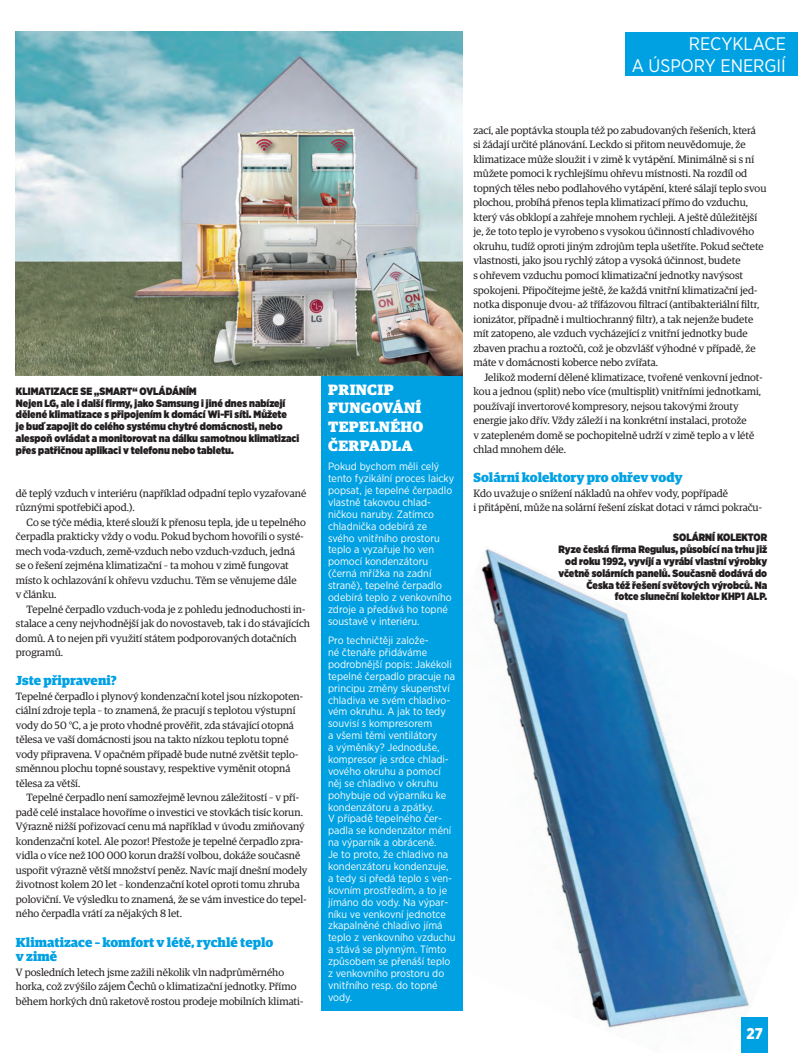
<style>
.page{position:relative;width:798px;height:1053px;background:#fff}
.page>*{position:absolute;margin:0;border:0;box-sizing:border-box;transform-origin:0 0}
.t1{font:18.12px/21.8px "Gotham Narrow";color:#fff;text-align:right}
.t2{font:900 15.62px "Gotham Narrow";color:#fff;scale:.96 1}
.t3{font:900 15px/18.8px "Guardian Egyp";letter-spacing:.02em;color:#fff}
.t4{font:900 13.12px/14.5px "Guardian Egyp";color:#00a1e3}
.t5{font:10.62px/14.5px "Guardian Egyp";color:#231f20}
.t6{font:10.62px/11.9px "Gotham Narrow";color:#fff}
.t7{font:900 10.62px/11.9px "Gotham Narrow";color:#231f20;scale:.96 1}
</style>
<div class="page">
<img style="left:329px;top:546px;width:439px;height:506px">
<img style="left:16px;top:32px;width:446px;height:343px">
<div style="left:321px;top:375px;width:141px;height:635px;background:#00a1e3"></div>
<div style="left:625px;top:32px;width:172px;height:44px;background:#00a1e3"></div>
<div style="left:741px;top:1017px;width:26px;height:35px;background:#00a1e3"></div>
<h1 class="t1" style="left:631px;top:32px;width:156px">RECYKLACE<br>A ÚSPORY ENERGIÍ</h1>
<p class="t7" style="left:16px;top:385px;width:296px">KLIMATIZACE SE „SMART“ OVLÁDÁNÍM<br>Nejen LG, ale i další firmy, jako Samsung i jiné dnes nabízejí dělené klimatizace s připojením k domácí Wi-Fi síti. Můžete<br>je buď zapojit do celého systému chytré domácnosti, nebo alespoň ovládat a monitorovat na dálku samotnou klimatizaci přes patřičnou aplikaci v telefonu nebo tabletu.</p>
<p class="t5" style="left:16px;top:485px;width:292px">dě teplý vzduch v interiéru (například odpadní teplo vyzařované různými spotřebiči apod.).</p>
<p class="t5" style="left:16px;top:514px;width:291px;text-indent:11px">Co se týče média, které slouží k přenosu tepla, jde u tepelného čerpadla prakticky vždy o vodu. Pokud bychom hovořili o systé&shy;mech voda-vzduch, země-vzduch nebo vzduch-vzduch, jedná se o řešení zejména klimatizační – ta mohou v zimě fungovat místo k ochlazování k ohřevu vzduchu. Těm se věnujeme dále<br>v článku.</p>
<p class="t5" style="left:16px;top:601px;width:295px;text-indent:11px">Tepelné čerpadlo vzduch-voda je z pohledu jednoduchosti in&shy;stalace a ceny nejvhodnější jak do novostaveb, tak i do stávajících domů. A to nejen při využití státem podporovaných dotačních programů.</p>
<p class="t4" style="left:16px;top:672px;width:102px">Jste připraveni?</p>
<p class="t5" style="left:16px;top:688px;width:288px">Tepelné čerpadlo i plynový kondenzační kotel jsou nízkopoten&shy;ciální zdroje tepla – to znamená, že pracují s teplotou výstupní vody do 50 °C, a je proto vhodné prověřit, zda stávající otopná tělesa ve vaší domácnosti jsou na takto nízkou teplotu topné vody připravena. V opačném případě bude nutné zvětšit teplo&shy;směnnou plochu topné soustavy, respektive vyměnit otopná tělesa za větší.</p>
<p class="t5" style="left:16px;top:789px;width:293px;text-indent:11px">Tepelné čerpadlo není samozřejmě levnou záležitostí – v pří&shy;padě celé instalace hovoříme o investici ve stovkách tisíc korun.<br>Výrazně nižší pořizovací cenu má například v úvodu zmiňovaný kondenzační kotel. Ale pozor! Přestože je tepelné čerpadlo zpra&shy;vidla o více než 100 000 korun dražší volbou, dokáže současně uspořit výrazně větší množství peněz. Navíc mají dnešní modely životnost kolem 20 let – kondenzační kotel oproti tomu zhruba poloviční. Ve výsledku to znamená, že se vám investice do tepel&shy;ného čerpadla vrátí za nějakých 8 let.</p>
<p class="t4" style="left:16px;top:933px;width:259px">Klimatizace – komfort v létě, rychlé teplo v zimě</p>
<p class="t5" style="left:16px;top:963px;width:289px">V posledních letech jsme zažili několik vln nadprůměrného horka, což zvýšilo zájem Čechů o klimatizační jednotky. Přímo během horkých dnů raketově rostou prodeje mobilních klimati-</p>
<h3 class="t3" style="left:328px;top:378px;width:97px">PRINCIP<br>FUNGOVÁNÍ<br>TEPELNÉHO<br>ČERPADLA</h3>
<p class="t6" style="left:328px;top:460px;width:127px">Pokud bychom měli celý tento fyzikální proces laicky popsat, je tepelné čerpadlo vlastně takovou chlad&shy;ničkou naruby. Zatímco chladnička odebírá ze svého vnitřního prostoru teplo a vyzařuje ho ven pomocí kondenzátoru (černá mřížka na zadní straně), tepelné čerpadlo odebírá teplo z venkovního zdroje a předává ho topné soustavě v interiéru.</p>
<p class="t6" style="left:328px;top:634px;width:129px">Pro techničtěji založe-<br>né čtenáře přidáváme podrobnější popis: Jakékoli tepelné čerpadlo pracuje na principu změny skupenství chladiva ve svém chladivo&shy;vém okruhu. A jak to tedy souvisí s kompresorem<br>a všemi těmi ventilátory<br>a výměníky? Jednoduše, kompresor je srdce chladi&shy;vového okruhu a pomocí něj se chladivo v okruhu pohybuje od výparníku ke kondenzátoru a zpátky.<br>V případě tepelného čer&shy;padla se kondenzátor mění na výparník a obráceně.<br>Je to proto, že chladivo na kondenzátoru kondenzuje, a tedy si předá teplo s ven&shy;kovním prostředím, a to je jímáno do vody. Na výpar&shy;níku ve venkovní jednotce zkapalněné chladivo jímá teplo z venkovního vzduchu a stává se plynným. Tímto způsobem se přenáší teplo z venkovního prostoru do vnitřního resp. do topné vody.</p>
<p class="t5" style="left:473px;top:122px;width:294px">zací, ale poptávka stoupla též po zabudovaných řešeních, která<br>si žádají určité plánování. Leckdo si přitom neuvědomuje, že klimatizace může sloužit i v zimě k vytápění. Minimálně si s ní můžete pomoci k rychlejšímu ohřevu místnosti. Na rozdíl od topných těles nebo podlahového vytápění, které sálají teplo svou plochou, probíhá přenos tepla klimatizací přímo do vzduchu, který vás obklopí a zahřeje mnohem rychleji. A ještě důležitější je, že toto teplo je vyrobeno s vysokou účinností chladivového okruhu, tudíž oproti jiným zdrojům tepla ušetříte. Pokud sečtete vlastnosti, jako jsou rychlý zátop a vysoká účinnost, budete<br>s ohřevem vzduchu pomocí klimatizační jednotky navýsost spokojeni. Připočítejme ještě, že každá vnitřní klimatizační jed&shy;notka disponuje dvou- až třífázovou filtrací (antibakteriální filtr, ionizátor, případně i multiochranný filtr), a tak nejenže budete mít zatopeno, ale vzduch vycházející z vnitřní jednotky bude zbaven prachu a roztočů, což je obzvlášť výhodné v případě, že máte v domácnosti koberce nebo zvířata.</p>
<p class="t5" style="left:473px;top:369px;width:290px;text-indent:11px">Jelikož moderní dělené klimatizace, tvořené venkovní jednot&shy;kou a jednou (split) nebo více (multisplit) vnitřními jednotkami, používají invertorové kompresory, nejsou takovými žrouty energie jako dřív. Vždy záleží i na konkrétní instalaci, protože<br>v zatepleném domě se pochopitelně udrží v zimě teplo a v létě chlad mnohem déle.</p>
<p class="t4" style="left:473px;top:469px;width:210px">Solární kolektory pro ohřev vody</p>
<p class="t5" style="left:473px;top:485px;width:290px">Kdo uvažuje o snížení nákladů na ohřev vody, popřípadě<br>i přitápění, může na solární řešení získat dotaci v rámci pokraču-</p>
<p class="t7" style="left:558px;top:531px;width:219px;text-align:right">SOLÁRNÍ KOLEKTOR<br>Ryze česká firma Regulus, působící na trhu již od roku 1992, vyvíjí a vyrábí vlastní výrobky včetně solárních panelů. Současně dodává do Česka též řešení světových výrobců. Na<br>fotce sluneční kolektor KHP1 ALP.</p>
<h2 class="t2" style="left:746px;top:1022px;width:19px">27</h2>
</div>
